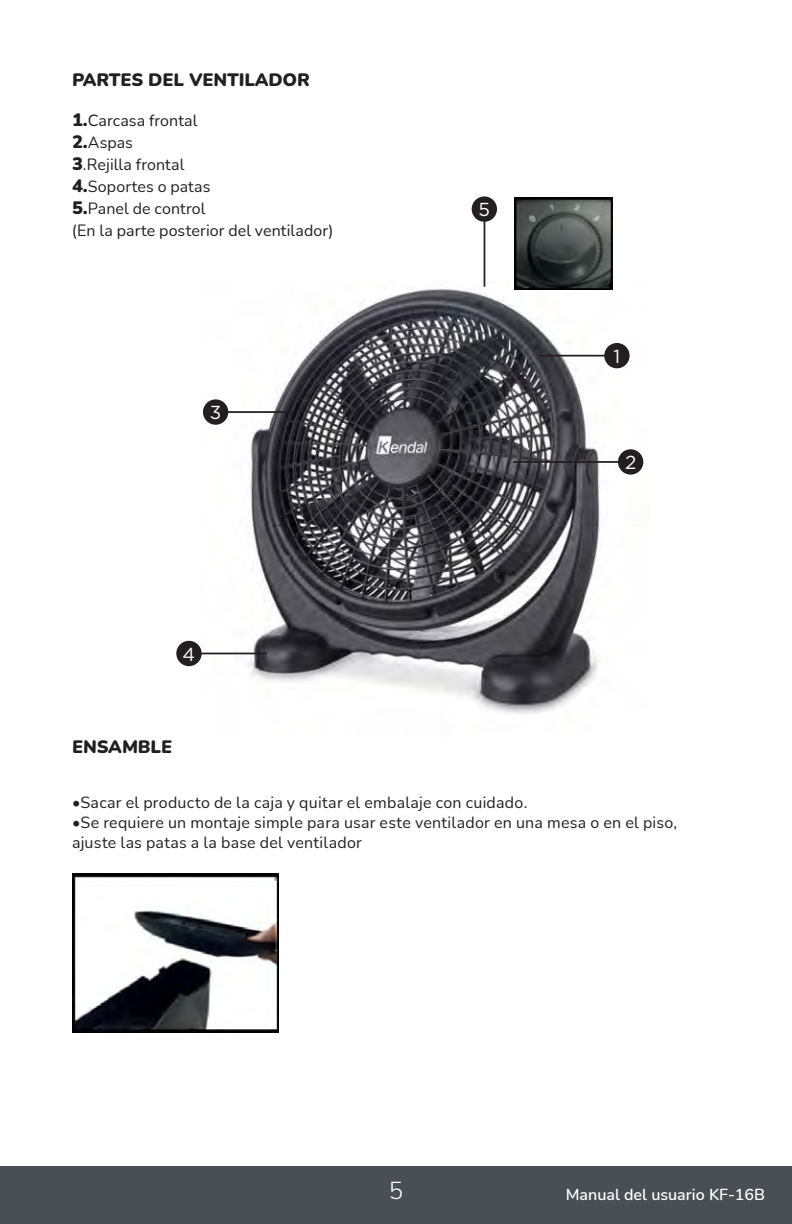
<style>
.page{position:relative;width:792px;height:1224px;background:#fff}
.page>*{position:absolute;margin:0;border:0;box-sizing:border-box;transform-origin:0 0}
.t1{font:300 24px "Nunito";color:#fff}
.t2{font:18.8px "Gotham HTF";color:#fff}
.t3{font:900 18px "Nunito";color:#231f20}
.t4{font:16px "Nunito";letter-spacing:.015em;color:#231f20}
.t5{font:600 16px "Nunito";color:#fff}
.s1{font-weight:900;font-size:18px}
</style>
<div class="page">
<div style="left:0;top:1166px;width:792px;height:58px;background:#4a4f55"></div>
<img style="left:200px;top:281px;width:444px;height:433px">
<hr style="left:513px;top:461px;width:112px;height:2px;background:#231f20">
<hr style="left:221px;top:411px;width:72px;height:2px;background:#231f20">
<hr style="left:195px;top:653px;width:72px;height:1px;background:#231f20">
<hr style="left:484px;top:215px;width:1px;height:72px;background:#231f20">
<hr style="left:539px;top:355px;width:72px;height:2px;background:#231f20">
<div style="left:618px;top:449px;width:25px;height:26px;background:#231f20;border-radius:50%"></div>
<div style="left:203px;top:399px;width:25px;height:26px;background:#231f20;border-radius:50%"></div>
<div style="left:176px;top:641px;width:26px;height:25px;background:#231f20;border-radius:50%"></div>
<div style="left:472px;top:196px;width:25px;height:26px;background:#231f20;border-radius:50%"></div>
<div style="left:604px;top:343px;width:26px;height:25px;background:#231f20;border-radius:50%"></div>
<img style="left:72px;top:874px;width:206px;height:158px">
<img style="left:514px;top:198px;width:99px;height:92px">
<p class="t3" style="left:72px;top:67px;width:240px">PARTES DEL VENTILADOR</p>
<p class="t4" style="left:72px;top:109px;width:127px"><span class="s1">1.</span>Carcasa frontal</p>
<p class="t4" style="left:72px;top:131px;width:62px"><span class="s1">2.</span>Aspas</p>
<p class="t4" style="left:72px;top:153px;width:114px"><span class="s1">3</span>.Rejilla frontal</p>
<p class="t4" style="left:72px;top:175px;width:140px"><span class="s1">4.</span>Soportes o patas</p>
<p class="t4" style="left:72px;top:197px;width:135px"><span class="s1">5.</span>Panel de control</p>
<p class="t4" style="left:72px;top:219px;width:263px">(En la parte posterior del ventilador)</p>
<p class="t2" style="left:210px;top:402px;width:13px">3</p>
<p class="t2" style="left:183px;top:643px;width:14px">4</p>
<p class="t3" style="left:72px;top:733px;width:102px">ENSAMBLE</p>
<p class="t2" style="left:479px;top:199px;width:13px">5</p>
<p class="t2" style="left:614px;top:346px;width:8px">1</p>
<p class="t2" style="left:625px;top:452px;width:13px">2</p>
<p class="t4" style="left:72px;top:792px;width:457px">•Sacar el producto de la caja y quitar el embalaje con cuidado.</p>
<p class="t4" style="left:72px;top:812px;width:607px">•Se requiere un montaje simple para usar este ventilador en una mesa o en el piso,</p>
<p class="t4" style="left:72px;top:832px;width:291px">ajuste las patas a la base del ventilador</p>
<h1 class="t1" style="left:389px;top:1174px;width:16px">5</h1>
<p class="t5" style="left:566px;top:1183px;width:201px">Manual del usuario KF-16B</p>
</div>
